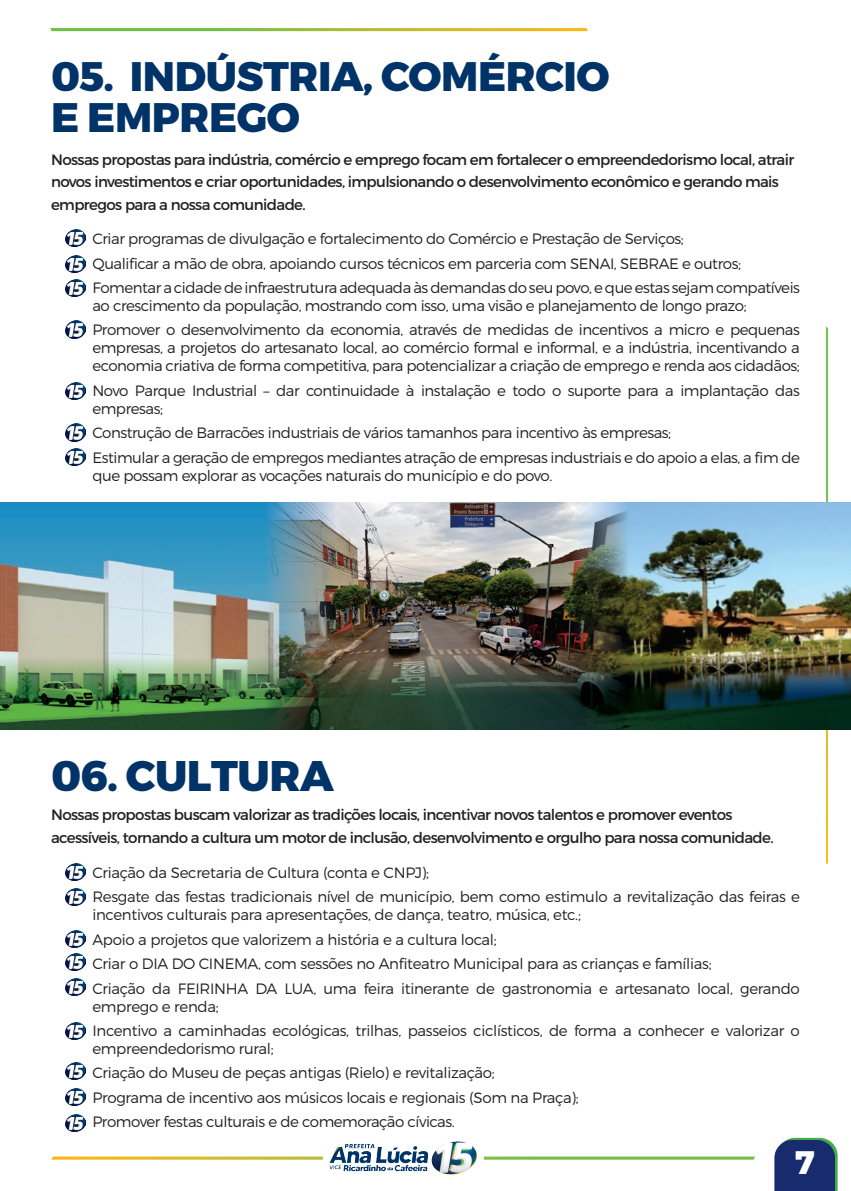
<style>
.page{position:relative;width:851px;height:1191px;background:#fff}
.page>*{position:absolute;margin:0;border:0;box-sizing:border-box;transform-origin:0 0}
.Subtitulo_2{font:800 42.75px "Montserrat";letter-spacing:-.01em;color:#003368}
.Subtitulo_2-2{font:800 41.25px "Montserrat";letter-spacing:-.01em;color:#003368}
.Subtitulo_2-3{font:800 32.55px "Montserrat";color:#fff}
.Corpo_de_Texto{font:300 15px/18px "Montserrat";letter-spacing:-.03em;color:#231f20}
.Corpo_de_Texto-2{font:15px/22.5px "Montserrat";letter-spacing:-.04em;color:#231f20}
</style>
<div class="page">
<img style="left:0;top:28px;width:850px;height:1163px">
<img style="left:65px;top:230px;width:20px;height:17px">
<img style="left:65px;top:256px;width:20px;height:17px">
<img style="left:65px;top:280px;width:20px;height:17px">
<img style="left:65px;top:321px;width:20px;height:17px">
<img style="left:65px;top:382px;width:20px;height:17px">
<img style="left:65px;top:424px;width:20px;height:17px">
<img style="left:65px;top:449px;width:20px;height:17px">
<img style="left:0;top:0;width:1px;height:250px">
<img style="left:0;top:502px;width:850px;height:227px">
<img style="left:65px;top:863px;width:20px;height:17px">
<img style="left:65px;top:888px;width:20px;height:17px">
<img style="left:65px;top:930px;width:20px;height:17px">
<img style="left:65px;top:953px;width:20px;height:18px">
<img style="left:65px;top:978px;width:20px;height:17px">
<img style="left:65px;top:1022px;width:20px;height:17px">
<img style="left:65px;top:1062px;width:20px;height:18px">
<img style="left:65px;top:1088px;width:20px;height:18px">
<img style="left:65px;top:1114px;width:20px;height:17px">
<p class="Subtitulo_2-2" style="left:51px;top:51px;width:560px">05. INDÚSTRIA, COMÉRCIO</p>
<p class="Subtitulo_2-2" style="left:51px;top:91px;width:250px">E EMPREGO</p>
<p class="Corpo_de_Texto-2" style="left:51px;top:148px;width:744px">Nossas propostas para indústria, comércio e emprego focam em fortalecer o empreendedorismo local, atrair novos investimentos e criar oportunidades, impulsionando o desenvolvimento econômico e gerando mais empregos para a nossa comunidade.</p>
<p class="Corpo_de_Texto" style="left:92px;top:230px;width:593px">Criar programas de divulgação e fortalecimento do Comércio e Prestação de Serviços;</p>
<p class="Corpo_de_Texto" style="left:92px;top:254px;width:650px">Qualificar a mão de obra, apoiando cursos técnicos em parceria com SENAI, SEBRAE e outros;</p>
<p class="Corpo_de_Texto" style="left:92px;top:278px;width:709px">Fomentar a cidade de infraestrutura adequada às demandas do seu povo, e que estas sejam compatíveis ao crescimento da população, mostrando com isso, uma visão e planejamento de longo prazo;</p>
<p class="Corpo_de_Texto" style="left:92px;top:321px;width:709px;text-align:justify">Promover o desenvolvimento da economia, através de medidas de incentivos a micro e pequenas empresas, a projetos do artesanato local, ao comércio formal e informal, e a indústria, incentivando a economia criativa de forma competitiva, para potencializar a criação de emprego e renda aos cidadãos;</p>
<p class="Corpo_de_Texto" style="left:92px;top:381px;width:709px">Novo Parque Industrial – dar continuidade à instalação e todo o suporte para a implantação das empresas;</p>
<p class="Corpo_de_Texto" style="left:92px;top:423px;width:580px">Construção de Barracões industriais de vários tamanhos para incentivo às empresas;</p>
<p class="Corpo_de_Texto" style="left:92px;top:448px;width:709px">Estimular a geração de empregos mediantes atração de empresas industriais e do apoio a elas, a fim de que possam explorar as vocações naturais do município e do povo.</p>
<p class="Subtitulo_2" style="left:51px;top:749px;width:284px">06. CULTURA</p>
<p class="Corpo_de_Texto-2" style="left:51px;top:803px;width:724px">Nossas propostas buscam valorizar as tradições locais, incentivar novos talentos e promover eventos acessíveis, tornando a cultura um motor de inclusão, desenvolvimento e orgulho para nossa comunidade.</p>
<p class="Corpo_de_Texto" style="left:92px;top:863px;width:338px">Criação da Secretaria de Cultura (conta e CNPJ);</p>
<p class="Corpo_de_Texto" style="left:92px;top:887px;width:709px">Resgate das festas tradicionais nível de município, bem como estimulo a revitalização das feiras e incentivos culturais para apresentações, de dança, teatro, música, etc.;</p>
<p class="Corpo_de_Texto" style="left:92px;top:930px;width:406px">Apoio a projetos que valorizem a história e a cultura local;</p>
<p class="Corpo_de_Texto" style="left:92px;top:954px;width:620px">Criar o DIA DO CINEMA, com sessões no Anfiteatro Municipal para as crianças e famílias;</p>
<p class="Corpo_de_Texto" style="left:92px;top:979px;width:708px">Criação da FEIRINHA DA LUA, uma feira itinerante de gastronomia e artesanato local, gerando emprego e renda;</p>
<p class="Corpo_de_Texto" style="left:92px;top:1021px;width:709px">Incentivo a caminhadas ecológicas, trilhas, passeios ciclísticos, de forma a conhecer e valorizar o empreendedorismo rural;</p>
<p class="Corpo_de_Texto" style="left:92px;top:1063px;width:404px">Criação do Museu de peças antigas (Rielo) e revitalização;</p>
<p class="Corpo_de_Texto" style="left:92px;top:1088px;width:488px">Programa de incentivo aos músicos locais e regionais (Som na Praça);</p>
<p class="Corpo_de_Texto" style="left:92px;top:1112px;width:364px">Promover festas culturais e de comemoração cívicas.</p>
<p class="Subtitulo_2-3" style="left:794px;top:1141px;width:21px">7</p>
</div>
